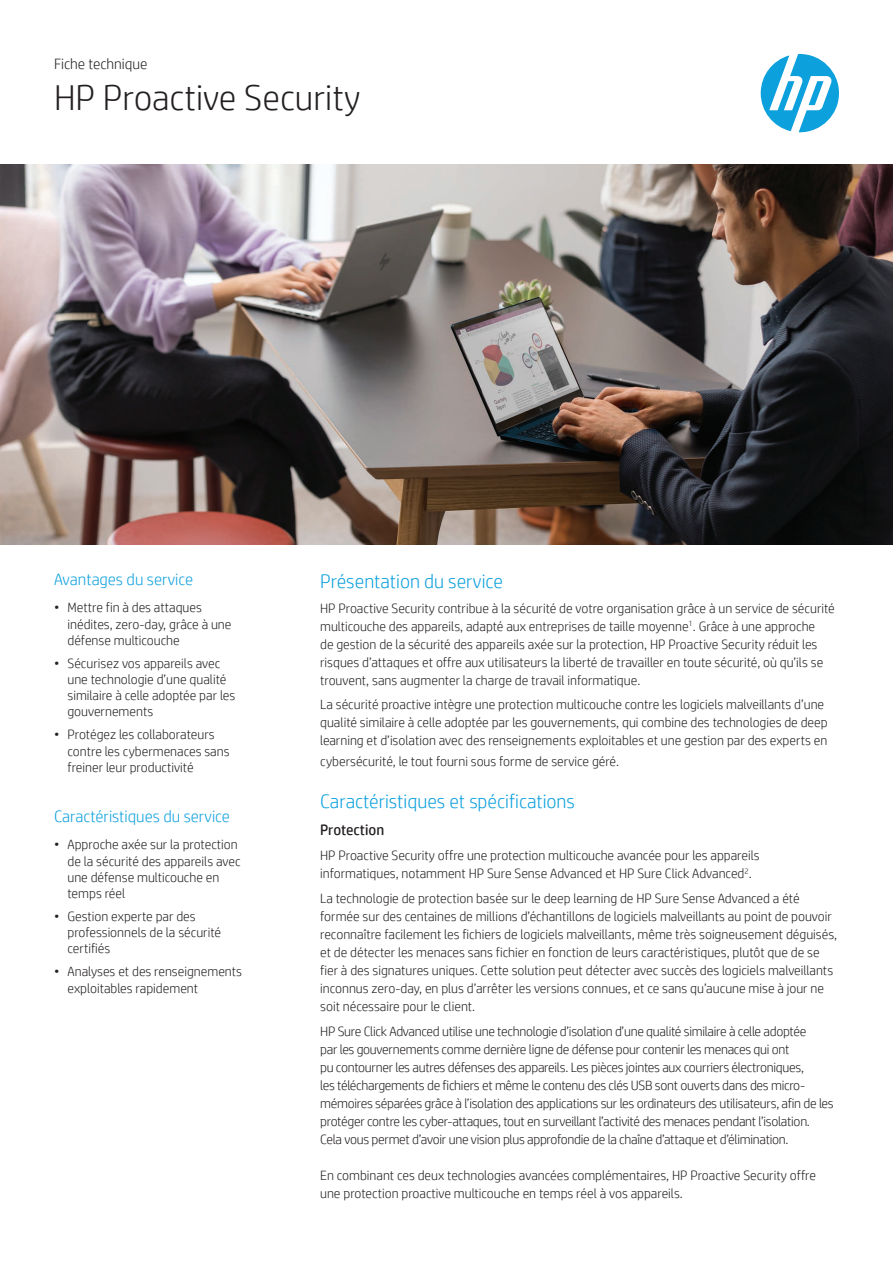
<style>
.page{position:relative;width:893px;height:1263px;background:#fff}
.page>*{position:absolute;margin:0;border:0;box-sizing:border-box;transform-origin:0 0}
.t1{font:300 36px "HP Simplified";color:#231f20}
.t2{font:300 19.5px "HP Simplified";color:#0ca0dd}
.t3{font:300 16.5px "HP Simplified";color:#0ca0dd}
.t4{font:300 15px "HP Simplified";color:#231f20}
.t5{font:15px "HP Simplified";color:#231f20}
.t6{font:300 13.5px/18px "HP Simplified";color:#231f20}
.t7{font:300 13.5px/18px "HP Simplified";letter-spacing:-.02em;color:#231f20}
</style>
<div class="page">
<svg style="left:761px;top:54px;width:78px;height:78px"></svg>
<img style="left:0;top:165px;width:893px;height:380px">
<p class="t4" style="left:54px;top:54px;width:95px">Fiche technique</p>
<h1 class="t1" style="left:54px;top:74px;width:308px">HP Proactive Security</h1>
<p class="t3" style="left:54px;top:569px;width:141px">Avantages du service</p>
<p class="t6" style="left:68px;top:599px;width:165px;line-height:16.2px;text-indent:-14px">• Mettre fin à des attaques inédites, zero-day, grâce à une défense multicouche</p>
<p class="t6" style="left:68px;top:655px;width:169px;line-height:16.2px;text-indent:-14px">• Sécurisez vos appareils avec une technologie d’une qualité similaire à celle adoptée par les gouvernements</p>
<p class="t6" style="left:68px;top:726px;width:164px;line-height:16.2px;text-indent:-14px">• Protégez les collaborateurs contre les cybermenaces sans freiner leur productivité</p>
<p class="t3" style="left:54px;top:806px;width:177px">Caractéristiques du service</p>
<p class="t6" style="left:68px;top:836px;width:175px;line-height:16.2px;text-indent:-14px">• Approche axée sur la protection de la sécurité des appareils avec une défense multicouche en temps réel</p>
<p class="t6" style="left:68px;top:908px;width:155px;line-height:16.2px;text-indent:-14px">• Gestion experte par des professionnels de la sécurité certifiés</p>
<p class="t6" style="left:68px;top:963px;width:176px;line-height:16.2px;text-indent:-14px">• Analyses et des renseignements exploitables rapidement</p>
<h2 class="t2" style="left:320px;top:568px;width:184px">Présentation du service</h2>
<p class="t6" style="left:320px;top:599px;width:516px">HP Proactive Security contribue à la sécurité de votre organisation grâce à un service de sécurité multicouche des appareils, adapté aux entreprises de taille moyenne<sup>1</sup>. Grâce à une approche<br>de gestion de la sécurité des appareils axée sur la protection, HP Proactive Security réduit les risques d’attaques et offre aux utilisateurs la liberté de travailler en toute sécurité, où qu’ils se trouvent, sans augmenter la charge de travail informatique.</p>
<p class="t6" style="left:320px;top:695px;width:509px">La sécurité proactive intègre une protection multicouche contre les logiciels malveillants d’une qualité similaire à celle adoptée par les gouvernements, qui combine des technologies de deep learning et d’isolation avec des renseignements exploitables et une gestion par des experts en</p>
<p class="t6" style="left:320px;top:752px;width:301px">cybersécurité, le tout fourni sous forme de service géré.</p>
<h2 class="t2" style="left:320px;top:788px;width:256px">Caractéristiques et spécifications</h2>
<p class="t5" style="left:320px;top:820px;width:66px">Protection</p>
<p class="t6" style="left:320px;top:846px;width:441px">HP Proactive Security offre une protection multicouche avancée pour les appareils informatiques, notamment HP Sure Sense Advanced et HP Sure Click Advanced<sup>2</sup>.</p>
<p class="t6" style="left:320px;top:889px;width:519px">La technologie de protection basée sur le deep learning de HP Sure Sense Advanced a été formée sur des centaines de millions d’échantillons de logiciels malveillants au point de pouvoir reconnaître facilement les fichiers de logiciels malveillants, même très soigneusement déguisés, et de détecter les menaces sans fichier en fonction de leurs caractéristiques, plutôt que de se fier à des signatures uniques. Cette solution peut détecter avec succès des logiciels malveillants inconnus zero-day, en plus d’arrêter les versions connues, et ce sans qu’aucune mise à jour ne soit nécessaire pour le client.</p>
<p class="t7" style="left:320px;top:1021px;width:515px">HP Sure Click Advanced utilise une technologie d’isolation d’une qualité similaire à celle adoptée<br>par les gouvernements comme dernière ligne de défense pour contenir les menaces qui ont<br>pu contourner les autres défenses des appareils. Les pièces jointes aux courriers électroniques,<br>les téléchargements de fichiers et même le contenu des clés USB sont ouverts dans des micro&shy;mémoires séparées grâce à l’isolation des applications sur les ordinateurs des utilisateurs, afin de les protéger contre les cyber-attaques, tout en surveillant l’activité des menaces pendant l’isolation.<br>Cela vous permet d’avoir une vision plus approfondie de la chaîne d’attaque et d’élimination.</p>
<p class="t6" style="left:320px;top:1165px;width:497px">En combinant ces deux technologies avancées complémentaires, HP Proactive Security offre une protection proactive multicouche en temps réel à vos appareils.</p>
</div>
